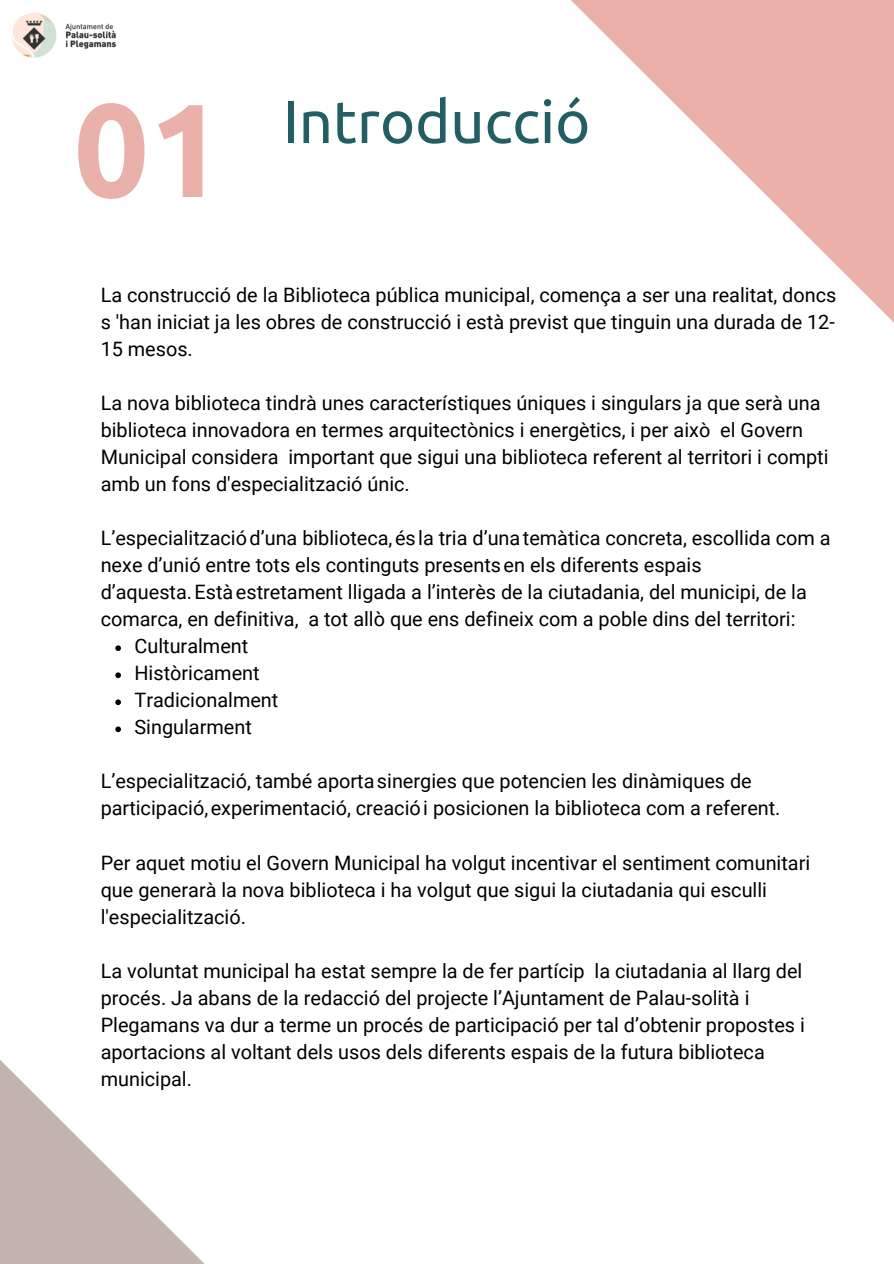
<style>
.page{position:relative;width:894px;height:1264px;background:#fff}
.page>*{position:absolute;margin:0;border:0;box-sizing:border-box;transform-origin:0 0}
.t1{font:700 132.45px "Ubuntu";color:#eab1ab}
.t2{font:59.55px "Ubuntu";color:#225e64}
.t3{font:19.8px/27px "Roboto";color:#000}
</style>
<div class="page">
<svg style="left:571px;top:0;width:322px;height:322px"></svg>
<svg style="left:0;top:1060px;width:204px;height:203px"></svg>
<svg style="left:115px;top:645px;width:6px;height:6px"></svg>
<svg style="left:115px;top:672px;width:6px;height:6px"></svg>
<svg style="left:115px;top:699px;width:6px;height:6px"></svg>
<svg style="left:115px;top:726px;width:6px;height:6px"></svg>
<img style="left:12px;top:13px;width:104px;height:45px">
<h1 class="t1" style="left:74px;top:74px;width:152px">01</h1>
<h2 class="t2" style="left:282px;top:87px;width:309px">Introducció</h2>
<p class="t3" style="left:101px;top:281px;width:737px;text-align:justify">La construcció de la Biblioteca pública municipal, comença a ser una realitat, doncs s 'han iniciat ja les obres de construcció i està previst que tinguin una durada de 12- 15 mesos.</p>
<p class="t3" style="left:101px;top:389px;width:729px">La nova biblioteca tindrà unes característiques úniques i singulars ja que serà una biblioteca innovadora en termes arquitectònics i energètics, i per això el Govern Municipal considera important que sigui una biblioteca referent al territori i compti amb un fons d'especialització únic.</p>
<p class="t3" style="left:101px;top:525px;width:731px">L’especialitzaciód’una biblioteca,ésla tria d’unatemàtica concreta, escollida com a nexe d’unió entre tots els continguts presentsen els diferents espais d’aquesta.Estàestretament lligada a l’interès de la ciutadania, del municipi, de la comarca, en definitiva, a tot allò que ens defineix com a poble dins del territori:</p>
<p class="t3" style="left:134px;top:633px;width:145px">Culturalment<br>Històricament<br>Tradicionalment<br>Singularment</p>
<p class="t3" style="left:101px;top:768px;width:681px">L’especialització, també aportasinergies que potencien les dinàmiques de participació,experimentació, creaciói posicionen la biblioteca com a referent.</p>
<p class="t3" style="left:101px;top:849px;width:711px">Per aquet motiu el Govern Municipal ha volgut incentivar el sentiment comunitari que generarà la nova biblioteca i ha volgut que sigui la ciutadania qui esculli l'especialització.</p>
<p class="t3" style="left:101px;top:957px;width:705px">La voluntat municipal ha estat sempre la de fer partícip la ciutadania al llarg del procés. Ja abans de la redacció del projecte l’Ajuntament de Palau-solità i Plegamans va dur a terme un procés de participació per tal d’obtenir propostes i aportacions al voltant dels usos dels diferents espais de la futura biblioteca municipal.</p>
</div>
